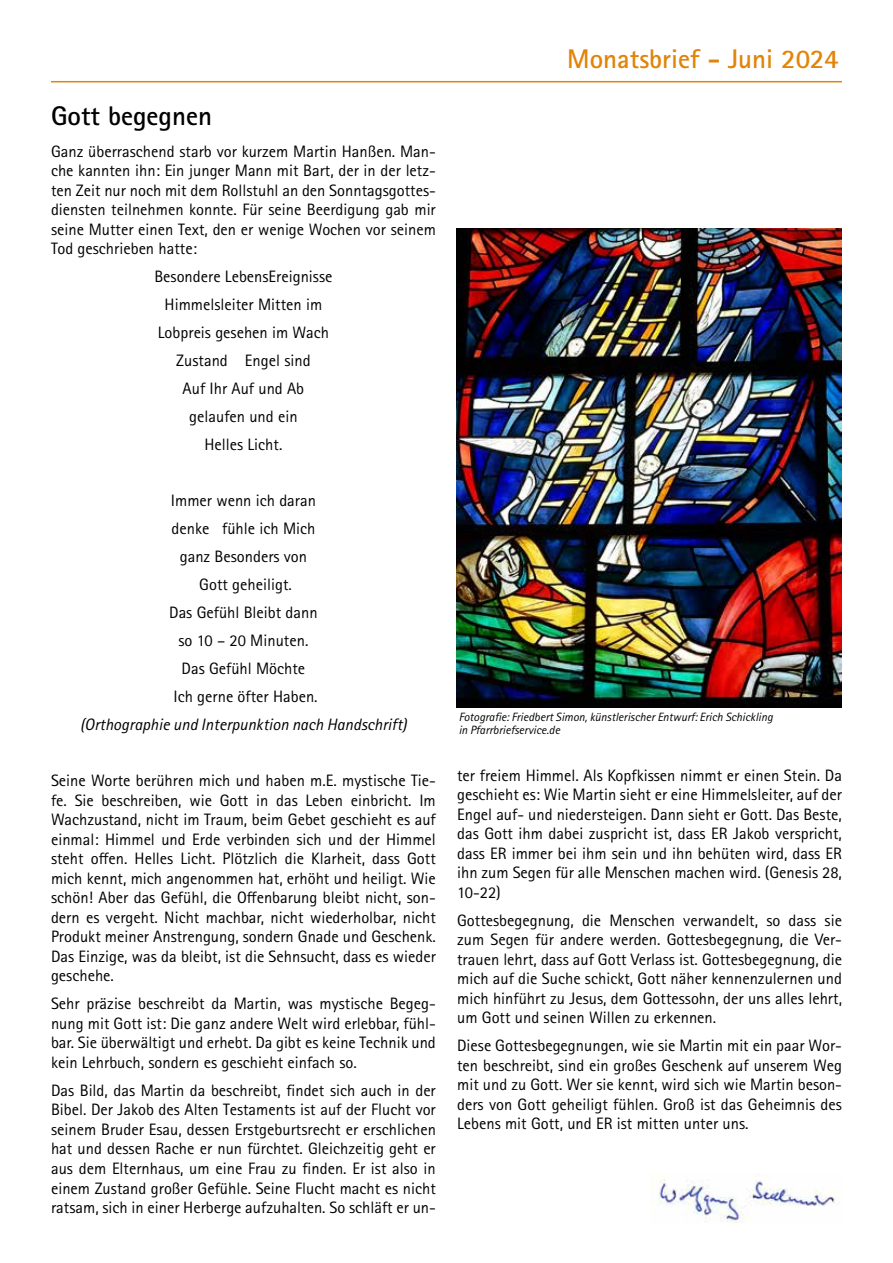
<style>
.page{position:relative;width:893px;height:1263px;background:#fff}
.page>*{position:absolute;margin:0;border:0;box-sizing:border-box;transform-origin:0 0}
.t1{font:700 27px "Rotis Sans Serif Std";color:#e18409}
.t2{font:700 27px "Rotis Sans Serif Std";color:#000}
.t3{font:16.5px/19.5px "Rotis Sans Serif Std";color:#000;text-align:justify}
.t4{font:italic 16.5px "Rotis Sans Serif Std";color:#000}
.t5{font:italic 12px/13.5px "Rotis Sans Serif Std";color:#000}
</style>
<div class="page">
<hr style="left:51px;top:81px;width:791px;height:1px;background:#e18409">
<img style="left:651px;top:1175px;width:189px;height:48px">
<img style="left:456px;top:228px;width:386px;height:479px">
<h1 class="t2" style="left:51px;top:98px;width:162px">Gott begegnen</h1>
<p class="t3" style="left:51px;top:142px;width:386px">Ganz überraschend starb vor kurzem Martin Hanßen. Man&shy;che kannten ihn: Ein junger Mann mit Bart, der in der letz&shy;ten Zeit nur noch mit dem Rollstuhl an den Sonntagsgottes&shy;diensten teilnehmen konnte. Für seine Beerdigung gab mir seine Mutter einen Text, den er wenige Wochen vor seinem Tod geschrieben hatte:</p>
<p class="t3" style="left:154px;top:263px;width:180px;line-height:28px;text-align:center">Besondere LebensEreignisse<br>Himmelsleiter Mitten im<br>Lobpreis gesehen im Wach<br>Zustand Engel sind<br>Auf Ihr Auf und Ab gelaufen und ein<br>Helles Licht.</p>
<p class="t3" style="left:169px;top:487px;width:150px;line-height:28px;text-align:center">Immer wenn ich daran denke fühle ich Mich ganz Besonders von<br>Gott geheiligt.<br>Das Gefühl Bleibt dann so 10 – 20 Minuten.<br>Das Gefühl Möchte<br>Ich gerne öfter Haben.</p>
<p class="t4" style="left:80px;top:715px;width:328px">(Orthographie und Interpunktion nach Handschrift)</p>
<p class="t3" style="left:51px;top:771px;width:386px">Seine Worte berühren mich und haben m.E. mystische Tie&shy;fe. Sie beschreiben, wie Gott in das Leben einbricht. Im Wachzustand, nicht im Traum, beim Gebet geschieht es auf einmal: Himmel und Erde verbinden sich und der Himmel steht offen. Helles Licht. Plötzlich die Klarheit, dass Gott mich kennt, mich angenommen hat, erhöht und heiligt. Wie schön! Aber das Gefühl, die Offenbarung bleibt nicht, son&shy;dern es vergeht. Nicht machbar, nicht wiederholbar, nicht Produkt meiner Anstrengung, sondern Gnade und Geschenk.<br>Das Einzige, was da bleibt, ist die Sehnsucht, dass es wieder geschehe.</p>
<p class="t3" style="left:51px;top:994px;width:386px">Sehr präzise beschreibt da Martin, was mystische Begeg&shy;nung mit Gott ist: Die ganz andere Welt wird erlebbar, fühl&shy;bar. Sie überwältigt und erhebt. Da gibt es keine Technik und kein Lehrbuch, sondern es geschieht einfach so.</p>
<p class="t3" style="left:51px;top:1081px;width:386px">Das Bild, das Martin da beschreibt, findet sich auch in der Bibel. Der Jakob des Alten Testaments ist auf der Flucht vor seinem Bruder Esau, dessen Erstgeburtsrecht er erschlichen hat und dessen Rache er nun fürchtet. Gleichzeitig geht er aus dem Elternhaus, um eine Frau zu finden. Er ist also in einem Zustand großer Gefühle. Seine Flucht macht es nicht ratsam, sich in einer Herberge aufzuhalten. So schläft er un-</p>
<h1 class="t1" style="left:567px;top:41px;width:273px">Monatsbrief - Juni 2024</h1>
<p class="t5" style="left:459px;top:710px;width:316px">Fotografie: Friedbert Simon, künstlerischer Entwurf: Erich Schickling in Pfarrbriefservice.de</p>
<p class="t3" style="left:457px;top:766px;width:386px">ter freiem Himmel. Als Kopfkissen nimmt er einen Stein. Da geschieht es: Wie Martin sieht er eine Himmelsleiter, auf der Engel auf- und niedersteigen. Dann sieht er Gott. Das Beste, das Gott ihm dabei zuspricht ist, dass ER Jakob verspricht, dass ER immer bei ihm sein und ihn behüten wird, dass ER ihn zum Segen für alle Menschen machen wird. (Genesis 28, 10-22)</p>
<p class="t3" style="left:457px;top:911px;width:386px">Gottesbegegnung, die Menschen verwandelt, so dass sie zum Segen für andere werden. Gottesbegegnung, die Ver&shy;trauen lehrt, dass auf Gott Verlass ist. Gottesbegegnung, die mich auf die Suche schickt, Gott näher kennenzulernen und mich hinführt zu Jesus, dem Gottessohn, der uns alles lehrt, um Gott und seinen Willen zu erkennen.</p>
<p class="t3" style="left:457px;top:1036px;width:386px">Diese Gottesbegegnungen, wie sie Martin mit ein paar Wor&shy;ten beschreibt, sind ein großes Geschenk auf unserem Weg mit und zu Gott. Wer sie kennt, wird sich wie Martin beson&shy;ders von Gott geheiligt fühlen. Groß ist das Geheimnis des Lebens mit Gott, und ER ist mitten unter uns.</p>
</div>
